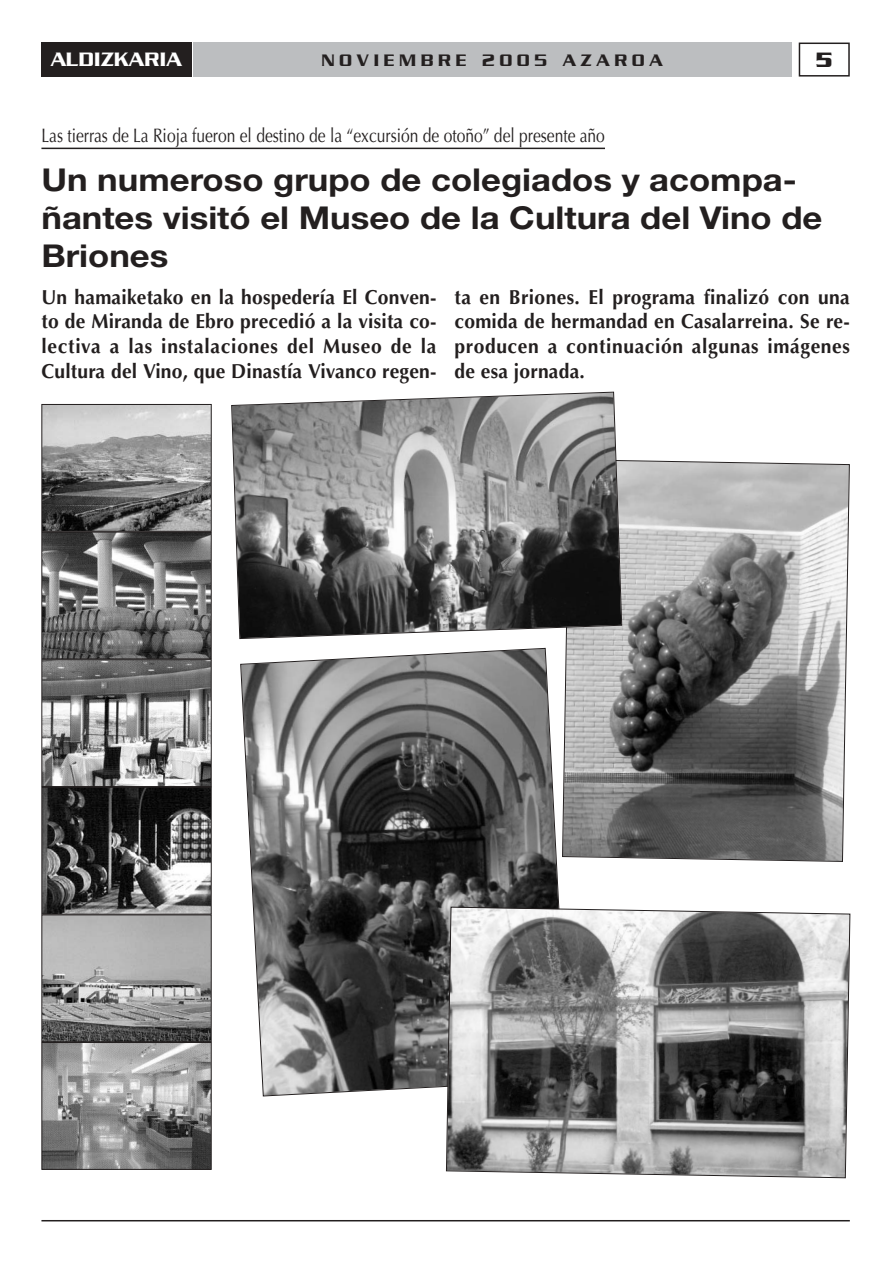
<style>
.page{position:relative;width:893px;height:1262px;background:#fff}
.page>*{position:absolute;margin:0;border:0;box-sizing:border-box;transform-origin:0 0}
.t1{font:700 31.5px/37.8px "Helvetica Neue";color:#231f1f;scale:1.1 1}
.t2{font:700 22.5px "Serpentine";color:#231f1f}
.t3{font:500 21px "Serpentine";color:#fff}
.t4{font:700 20.25px/24.8px "Optima";letter-spacing:.025em;color:#231f1f;text-align:justify;scale:.95 1}
.t5{font:19.5px "Optima";color:#231f1f;scale:.8 1}
.t6{font:500 18px "Serpentine";letter-spacing:.25em;color:#231f1f}
</style>
<div class="page">
<hr style="left:41px;top:1220px;width:808px;height:1px;background:#231f1f">
<div style="left:798px;top:43px;width:51px;height:34px;border:2px solid #231f1f"></div>
<div style="left:41px;top:43px;width:150px;height:34px;background:#231f1f"></div>
<div style="left:193px;top:43px;width:598px;height:34px;background:#bcbec0"></div>
<hr style="left:41px;top:148px;width:564px;height:1px;background:#231f1f">
<img style="left:43px;top:406px;width:167px;height:251px">
<div style="left:41px;top:404px;width:171px;height:127px;border:1px solid #231f1f"></div>
<div style="left:41px;top:531px;width:171px;height:128px;border:1px solid #231f1f"></div>
<img style="left:43px;top:661px;width:167px;height:251px">
<div style="left:41px;top:659px;width:171px;height:128px;border:1px solid #231f1f"></div>
<div style="left:41px;top:787px;width:171px;height:127px;border:1px solid #231f1f"></div>
<img style="left:43px;top:916px;width:167px;height:251px">
<div style="left:41px;top:914px;width:171px;height:128px;border:1px solid #231f1f"></div>
<div style="left:41px;top:1042px;width:171px;height:127px;border:1px solid #231f1f"></div>
<svg style="left:240px;top:647px;width:320px;height:449px;background:#6e6e6e"></svg>
<svg style="left:562px;top:460px;width:288px;height:402px;background:#898989"></svg>
<svg style="left:445px;top:906px;width:405px;height:272px;background:#888"></svg>
<svg style="left:231px;top:391px;width:391px;height:248px;background:#7b7b7b"></svg>
<p class="t3" style="left:51px;top:46px;width:133px">ALDIZKARIA</p>
<p class="t6" style="left:321px;top:49px;width:343px">NOVIEMBRE 2005 AZAROA</p>
<p class="t2" style="left:815px;top:53px;width:18px">5</p>
<p class="t5" style="left:41px;top:128px;width:706px">Las tierras de La Rioja fueron el destino de la “excursión de otoño” del presente año</p>
<h1 class="t1" style="left:41px;top:164px;width:711px">Un numeroso grupo de colegiados y acompa&shy;ñantes visitó el Museo de la Cultura del Vino de<br>Briones</h1>
<p class="t4" style="left:41px;top:285px;width:417px">Un hamaiketako en la hospedería El Conven&shy;to de Miranda de Ebro precedió a la visita co&shy;lectiva a las instalaciones del Museo de la Cultura del Vino, que Dinastía Vivanco regen-</p>
<p class="t4" style="left:454px;top:285px;width:417px">ta en Briones. El programa finalizó con una comida de hermandad en Casalarreina. Se re&shy;producen a continuación algunas imágenes de esa jornada.</p>
</div>
